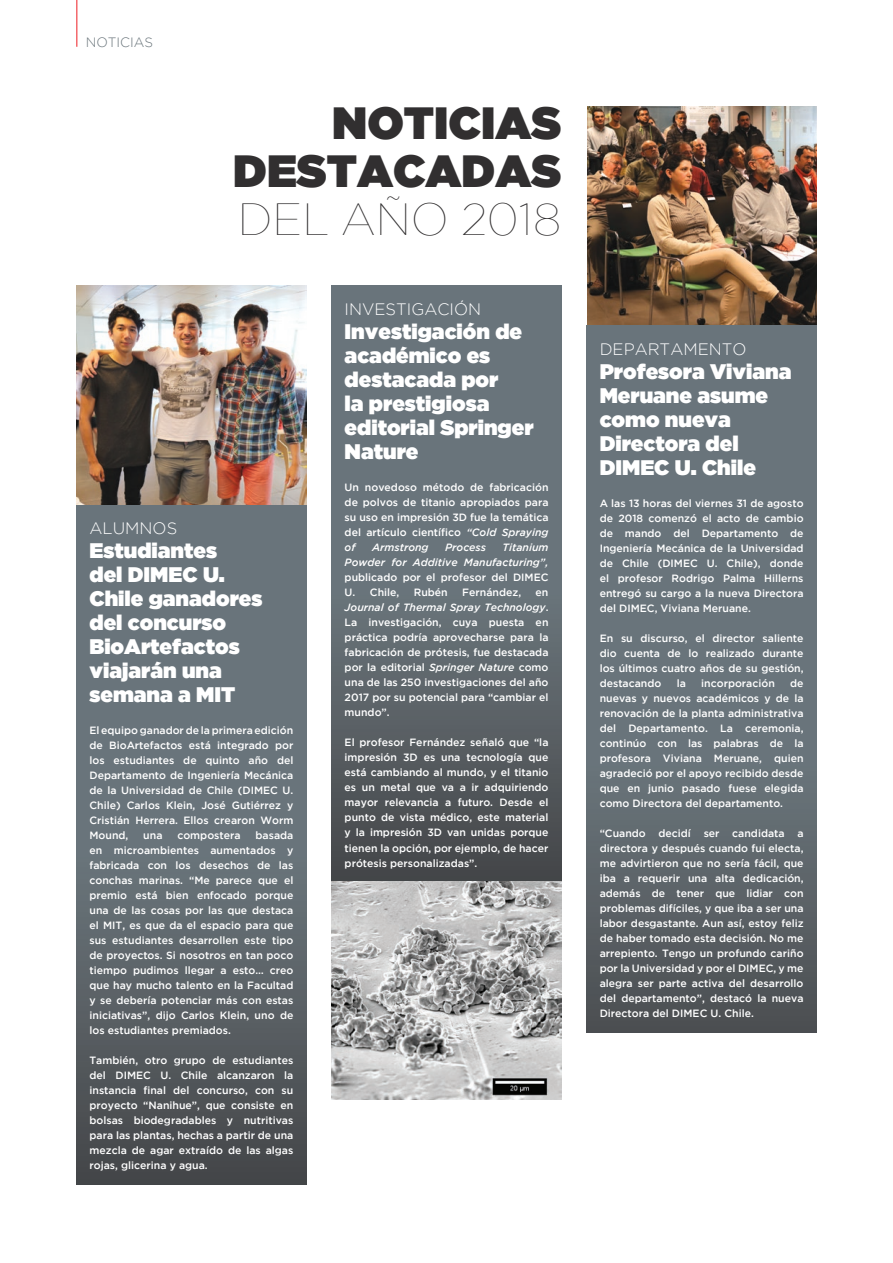
<style>
.page{position:relative;width:893px;height:1263px;background:#fff}
.page>*{position:absolute;margin:0;border:0;box-sizing:border-box;transform-origin:0 0}
.t1{font:45px/48px "Gotham Ultra";color:#312f30;text-align:right}
.t2{font:100 45px "Gotham";color:#312f30}
.t3{font:21px/24px "Gotham Ultra";color:#fff}
.t4{font:300 16.5px "Gotham";color:#fff}
.t5{font:300 13.5px "Gotham";color:#6a757b}
.t6{font:500 10.5px/15px "Gotham";color:#fff;text-align:justify}
.t7{font:italic 500 10.5px/15px "Gotham";color:#fff;text-align:right}
.s1{font-style:italic}
</style>
<div class="page">
<hr style="left:76px;top:0;width:1px;height:47px;background:#ee1d23">
<div style="left:332px;top:285px;width:229px;height:596px;background:linear-gradient(to bottom,#728088,#4f5356)"></div>
<img style="left:332px;top:881px;width:229px;height:219px">
<div style="left:77px;top:504px;width:229px;height:680px;background:linear-gradient(to bottom,#728088,#4f5356)"></div>
<img style="left:77px;top:285px;width:229px;height:219px">
<img style="left:587px;top:106px;width:229px;height:219px">
<svg style="left:587px;top:325px;width:229px;height:707px;background:#636d73"></svg>
<p class="t5" style="left:86px;top:35px;width:69px">NOTICIAS</p>
<h1 class="t1" style="left:233px;top:98px;width:329px">NOTICIAS<br>DESTACADAS</h1>
<h1 class="t2" style="left:238px;top:195px;width:325px">DEL AÑO 2018</h1>
<h3 class="t4" style="left:90px;top:519px;width:89px">ALUMNOS</h3>
<h2 class="t3" style="left:90px;top:538px;width:174px">Estudiantes<br>del DIMEC U.<br>Chile ganadores del concurso<br>BioArtefactos viajarán una semana a MIT</h2>
<p class="t6" style="left:90px;top:723px;width:205px">El equipo ganador de la primera edición de BioArtefactos está integrado por los estudiantes de quinto año del Departamento de Ingeniería Mecánica de la Universidad de Chile (DIMEC U.<br>Chile) Carlos Klein, José Gutiérrez y Cristián Herrera. Ellos crearon Worm Mound,</p>
<p class="t6" style="left:90px;top:828px;width:205px;text-indent:166px">basada en microambientes aumentados y fabricada con los desechos de las conchas marinas. “Me parece que el premio está bien enfocado porque una de las cosas por las que destaca el MIT, es que da el espacio para que sus estudiantes desarrollen este tipo de proyectos. Si nosotros en tan poco tiempo pudimos llegar a esto… creo que hay mucho talento en la Facultad y se debería potenciar más con estas iniciativas”, dijo Carlos Klein, uno de los estudiantes premiados.</p>
<p class="t6" style="left:90px;top:1053px;width:205px">También, otro grupo de estudiantes del DIMEC U. Chile alcanzaron la instancia final del concurso, con su proyecto “Nanihue”, que consiste en bolsas biodegradables y nutritivas para las plantas, hechas a partir de una mezcla de agar extraído de las algas rojas, glicerina y agua.</p>
<p class="t6" style="left:143px;top:828px;width:21px">una</p>
<p class="t6" style="left:177px;top:828px;width:65px">compostera</p>
<h3 class="t4" style="left:345px;top:300px;width:138px">INVESTIGACIÓN</h3>
<h2 class="t3" style="left:345px;top:319px;width:190px">Investigación de académico es destacada por<br>la prestigiosa editorial Springer<br>Nature</h2>
<p class="t6" style="left:345px;top:480px;width:205px">Un novedoso método de fabricación de polvos de titanio apropiados para su uso en impresión 3D fue la temática del artículo científico <span class="s1">“Cold Spraying of</span></p>
<p class="t7" style="left:345px;top:540px;width:205px">Titanium<br>Powder for Additive Manufacturing”,</p>
<p class="t6" style="left:345px;top:570px;width:205px">publicado por el profesor del DIMEC<br>U. Chile,</p>
<p class="t7" style="left:372px;top:540px;width:58px">Armstrong</p>
<p class="t7" style="left:445px;top:540px;width:42px">Process</p>
<p class="t6" style="left:414px;top:585px;width:35px">Rubén</p>
<p class="t6" style="left:462px;top:585px;width:60px">Fernández,</p>
<p class="t6" style="left:345px;top:585px;width:205px;text-indent:191px">en <span class="s1">Journal of Thermal Spray Technology</span>.<br>La investigación, cuya puesta en práctica podría aprovecharse para la fabricación de prótesis, fue destacada por la editorial <span class="s1">Springer Nature</span> como una de las 250 investigaciones del año 2017 por su potencial para “cambiar el mundo”.</p>
<p class="t6" style="left:345px;top:735px;width:205px">El profesor Fernández señaló que “la impresión 3D es una tecnología que está cambiando al mundo, y el titanio es un metal que va a ir adquiriendo mayor relevancia a futuro. Desde el punto de vista médico, este material y la impresión 3D van unidas porque tienen la opción, por ejemplo, de hacer prótesis personalizadas”.</p>
<h3 class="t4" style="left:600px;top:340px;width:148px">DEPARTAMENTO</h3>
<h2 class="t3" style="left:600px;top:359px;width:193px">Profesora Viviana<br>Meruane asume como nueva<br>Directora del<br>DIMEC U. Chile</h2>
<p class="t6" style="left:600px;top:496px;width:205px">A las 13 horas del viernes 31 de agosto de 2018 comenzó el acto de cambio de mando del Departamento de Ingeniería Mecánica de la Universidad de Chile (DIMEC U. Chile), donde el profesor Rodrigo Palma Hillerns entregó su cargo a la nueva Directora del DIMEC, Viviana Meruane.</p>
<p class="t6" style="left:600px;top:631px;width:205px">En su discurso, el director saliente dio cuenta de lo realizado durante los últimos cuatro años de su gestión, destacando</p>
<p class="t6" style="left:677px;top:676px;width:11px">la</p>
<p class="t6" style="left:701px;top:676px;width:75px">incorporación</p>
<p class="t6" style="left:600px;top:676px;width:205px;text-indent:190px">de nuevas y nuevos académicos y de la renovación de la planta administrativa del Departamento. La ceremonia, continúo con las palabras de la profesora Viviana Meruane, quien agradeció por el apoyo recibido desde que en junio pasado fuese elegida como Directora del departamento.</p>
<p class="t6" style="left:600px;top:826px;width:205px">“Cuando decidí ser candidata a directora y después cuando fui electa, me advirtieron que no sería fácil, que iba a requerir una alta dedicación, además de tener que lidiar con problemas difíciles, y que iba a ser una labor desgastante. Aun así, estoy feliz de haber tomado esta decisión. No me arrepiento. Tengo un profundo cariño por la Universidad y por el DIMEC, y me alegra ser parte activa del desarrollo del departamento”, destacó la nueva Directora del DIMEC U. Chile.</p>
</div>
